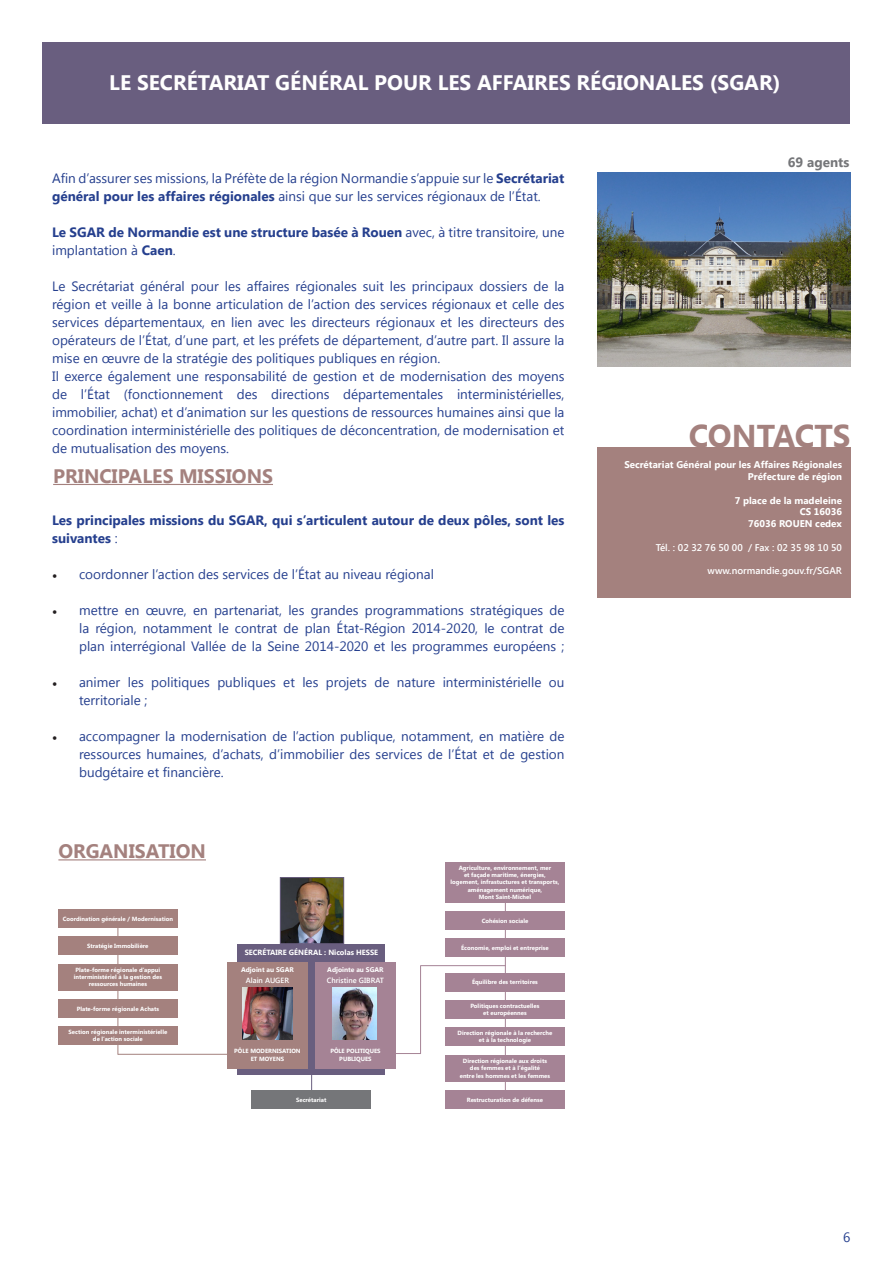
<style>
.page{position:relative;width:893px;height:1263px;background:#fff}
.page>*{position:absolute;margin:0;border:0;box-sizing:border-box;transform-origin:0 0}
.t1{font:700 31.5px "Segoe UI";color:#a4817e}
.t2{font:700 21px "Segoe UI";color:#fff}
.t3{font:700 19.5px "Segoe UI";color:#a4817e}
.t4{font:13.5px/18px "Segoe UI";color:#253f8e}
.t5{font:700 13.5px/18px "Segoe UI";color:#253f8e}
.t6{font:700 13.5px "Segoe UI";color:#757679}
.t7{font:700 9.75px/11.7px "Segoe UI";color:#fff;text-align:right}
.t8{font:600 9.75px "Segoe UI";color:#fff}
.t9{font:700 7.5px "Segoe UI";color:#fff}
.t10{font:600 7.5px "Segoe UI";color:#fff}
.t11{font:700 6.75px "Segoe UI";color:#fff}
.t12{font:700 6px/7.2px "Segoe UI";color:#fff;text-align:center}
.s1{font-weight:700}
.s2{font-weight:400}
.s3{font-family:"Minion Pro";color:#231f20}
</style>
<div class="page">
<hr style="left:339px;top:1053px;width:82px;height:1px;background:#a58395">
<hr style="left:118px;top:914px;width:1px;height:141px;background:#a4817e">
<hr style="left:118px;top:1054px;width:161px;height:1px;background:#a4817e">
<div style="left:43px;top:43px;width:807px;height:81px;background:#695e7f"></div>
<div style="left:597px;top:447px;width:253px;height:150px;background:#a4817e"></div>
<img style="left:597px;top:172px;width:253px;height:194px">
<img style="left:282px;top:879px;width:60px;height:63px">
<div style="left:280px;top:877px;width:64px;height:67px;border:1px solid #695e7f"></div>
<hr style="left:311px;top:1069px;width:1px;height:39px;background:#695e7f">
<div style="left:252px;top:1090px;width:119px;height:19px;background:#757679"></div>
<div style="left:238px;top:944px;width:147px;height:131px;background:#695e7f"></div>
<div style="left:315px;top:962px;width:81px;height:107px;background:#a58395"></div>
<img style="left:332px;top:987px;width:44px;height:52px">
<div style="left:227px;top:962px;width:81px;height:107px;background:#a4817e"></div>
<img style="left:243px;top:987px;width:49px;height:52px">
<div style="left:58px;top:1026px;width:119px;height:18px;background:#a4817e"></div>
<div style="left:58px;top:909px;width:119px;height:19px;background:#a4817e"></div>
<div style="left:58px;top:937px;width:119px;height:18px;background:#a4817e"></div>
<div style="left:58px;top:964px;width:119px;height:26px;background:#a4817e"></div>
<div style="left:58px;top:999px;width:119px;height:19px;background:#a4817e"></div>
<hr style="left:505px;top:889px;width:1px;height:211px;background:#a58395">
<div style="left:445px;top:1000px;width:119px;height:18px;background:#a58395"></div>
<div style="left:445px;top:1027px;width:119px;height:19px;background:#a58395"></div>
<div style="left:445px;top:1055px;width:119px;height:26px;background:#a58395"></div>
<div style="left:445px;top:973px;width:119px;height:18px;background:#a58395"></div>
<div style="left:445px;top:862px;width:119px;height:40px;background:#a58395"></div>
<div style="left:445px;top:911px;width:119px;height:18px;background:#a58395"></div>
<div style="left:445px;top:938px;width:119px;height:19px;background:#a58395"></div>
<div style="left:445px;top:1090px;width:119px;height:19px;background:#a58395"></div>
<hr style="left:421px;top:965px;width:85px;height:1px;background:#a58395">
<hr style="left:420px;top:965px;width:1px;height:89px;background:#a58395">
<hr style="left:53px;top:484px;width:220px;height:1px;background:#a4817e">
<hr style="left:58px;top:859px;width:148px;height:1px;background:#a4817e">
<h2 class="t2" style="left:109px;top:68px;width:673px">LE SECRÉTARIAT GÉN ÉRAL POUR LES AFFAIRES RÉGIONALES (SGAR)</h2>
<p class="t6" style="left:788px;top:153px;width:63px">69 agents</p>
<p class="t4" style="left:52px;top:168px;width:514px">Afin d’assurer ses missions, la Préfète de la région Normandie s’appuie sur le <span class="s1">Secrétariat général pour les affaires régionales</span> ainsi que sur les services régionaux de l’État.</p>
<p class="t5" style="left:52px;top:222px;width:514px">Le SGAR de Normandie est une structure basée à Rouen <span class="s2">avec, à titre transitoire, une implantation à</span> Caen<span class="s2">.</span></p>
<p class="t4" style="left:52px;top:276px;width:514px">Le Secrétariat général pour les affaires régionales suit les principaux dossiers de la région et veille à la bonne articulation de l’action des services régionaux et celle des services départementaux, en lien avec les directeurs régionaux et les directeurs des opérateurs de l’État, d’une part, et les préfets de département, d’autre part. Il assure la mise en œuvre de la stratégie des politiques publiques en région.<br>Il exerce également une responsabilité de gestion et de modernisation des moyens de l’État (fonctionnement des directions départementales interministérielles, immobilier, achat) et d’animation sur les questions de ressources humaines ainsi que la coordination interministérielle des politiques de déconcentration, de modernisation et de mutualisation des moyens.</p>
<h3 class="t3" style="left:53px;top:462px;width:138px">Principales missio</h3>
<h3 class="t3" style="left:247px;top:462px;width:25px">ns</h3>
<p class="t5" style="left:52px;top:510px;width:514px">Les principales missions du SGAR, qui s’articulent autour de deux pôles, sont les suivantes <span class="s2">:</span></p>
<p class="t4" style="left:52px;top:564px;width:383px"><span class="s3">•</span> coordonner l’action des services de l’État au niveau régional</p>
<p class="t4" style="left:79px;top:600px;width:487px;text-align:justify;text-indent:-27px"><span class="s3">•</span> mettre en œuvre, en partenariat, les grandes programmations stratégiques de la région, notamment le contrat de plan État-Région 2014-2020, le contrat de plan interrégional Vallée de la Seine 2014-2020 et les programmes européens ;</p>
<p class="t4" style="left:79px;top:672px;width:487px;text-indent:-27px"><span class="s3">•</span> animer les politiques publiques et les projets de nature interministérielle ou territoriale ;</p>
<p class="t4" style="left:79px;top:726px;width:487px;text-align:justify;text-indent:-27px"><span class="s3">•</span> accompagner la modernisation de l’action publique, notamment, en matière de ressources humaines, d’achats, d’immobilier des services de l’État et de gestion budgétaire et financière.</p>
<h3 class="t3" style="left:58px;top:837px;width:146px">ORGAN ISATION</h3>
<p class="t12" style="left:450px;top:864px;width:110px">Agriculture, environnement, mer<br>et façade maritime, énergies, logement, infrastuctures et transports, aménagement numérique,<br>Mont Saint-Michel</p>
<p class="t12" style="left:482px;top:916px;width:48px">Cohésion sociale</p>
<p class="t12" style="left:461px;top:944px;width:89px">Économie, emploi et entreprise</p>
<p class="t12" style="left:63px;top:915px;width:112px">Coordination générale / Modernisation</p>
<p class="t12" style="left:87px;top:942px;width:63px">Stratégie Immobilière</p>
<p class="t12" style="left:74px;top:966px;width:90px">Plate-forme régionale d’appui interministériel à la gestion des ressources humaines</p>
<p class="t12" style="left:77px;top:1005px;width:84px">Plate-forme régionale Achats</p>
<p class="t12" style="left:470px;top:1002px;width:71px">Politiques contractuelles et européennes</p>
<p class="t12" style="left:458px;top:1029px;width:96px">Direction régionale à la recherche et à la technologie</p>
<p class="t12" style="left:460px;top:1057px;width:92px">Direction régionale aux droits des femmes et à l’égalité<br>entre les hommes et les femmes</p>
<p class="t9" style="left:245px;top:947px;width:135px">SECRÉTAIRE GÉNÉRAL : Nicolas HESSE</p>
<p class="t11" style="left:327px;top:965px;width:58px">Adjointe au SGAR</p>
<p class="t10" style="left:327px;top:975px;width:59px">Christine GIBRAT</p>
<p class="t11" style="left:241px;top:965px;width:54px">Adjoint au SGAR</p>
<p class="t10" style="left:246px;top:975px;width:45px">Alain AUGER</p>
<p class="t12" style="left:472px;top:978px;width:67px">Équilibre des territoires</p>
<p class="t12" style="left:69px;top:1027px;width:100px">Section régionale interministérielle de l’action sociale</p>
<p class="t12" style="left:234px;top:1047px;width:67px">PÔLE MODERNISATION<br>ET MOYENS</p>
<p class="t12" style="left:330px;top:1047px;width:52px">PÔLE POLITIQUES<br>PUBLIQUES</p>
<p class="t12" style="left:296px;top:1096px;width:32px">Secrétariat</p>
<p class="t12" style="left:467px;top:1096px;width:78px">Restructuration de défense</p>
<h1 class="t1" style="left:689px;top:413px;width:163px">CONTACTS</h1>
<p class="t7" style="left:624px;top:458px;width:219px">Secrétariat Général pour les Affaires Régionales<br>Préfecture de région</p>
<p class="t7" style="left:735px;top:494px;width:109px">7 place de la madeleine<br>CS 16036<br>76036 ROUEN cedex</p>
<p class="t8" style="left:656px;top:540px;width:188px">Tél. : 02 32 76 50 00 / Fax : 02 35 98 10 50</p>
<p class="t8" style="left:708px;top:564px;width:136px">www.normandie.gouv.fr/SGAR</p>
<p class="t4" style="left:843px;top:1227px;width:9px">6</p>
</div>
